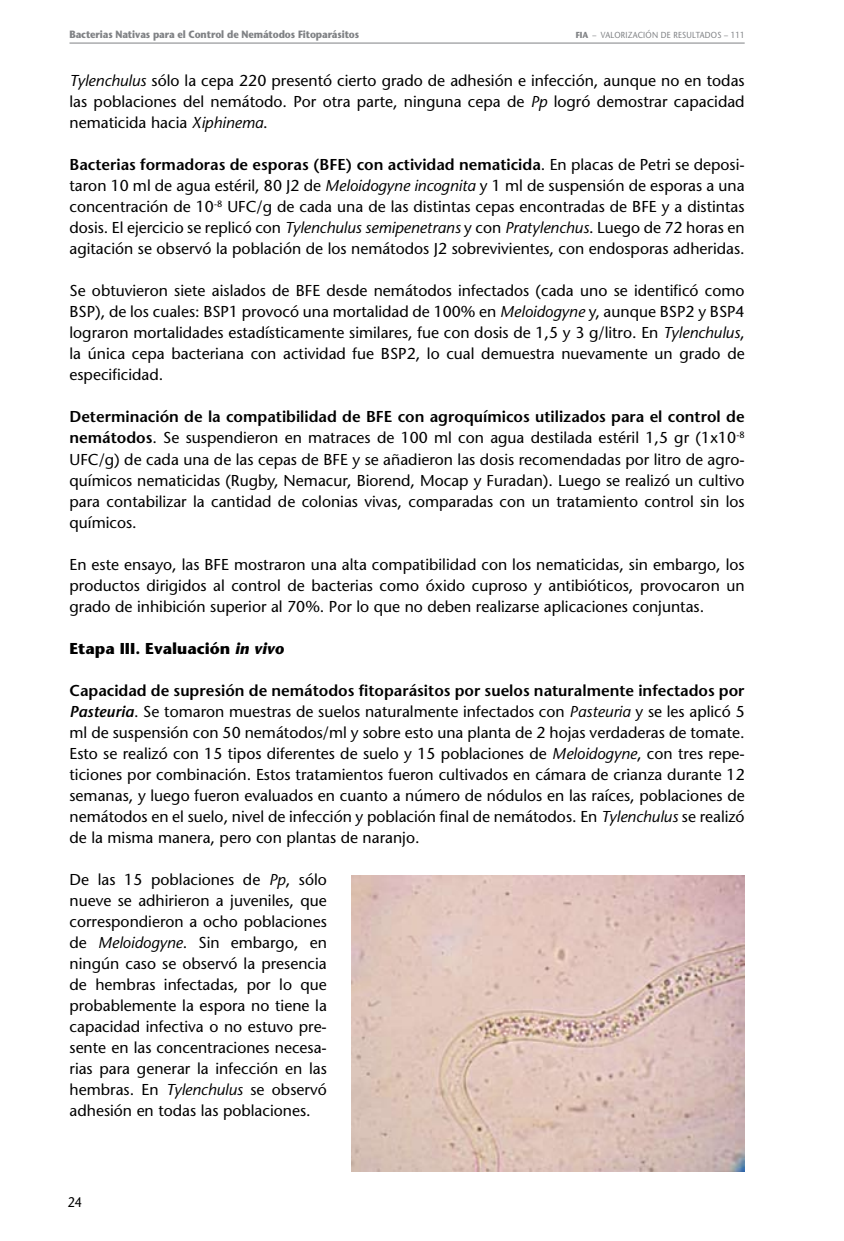
<style>
.page{position:relative;width:844px;height:1241px;background:#fff}
.page>*{position:absolute;margin:0;border:0;box-sizing:border-box;transform-origin:0 0}
.t1{font:15.75px/21px "Stone Sans";color:#000;text-align:justify}
.t2{font:700 15.75px "Stone Sans";color:#000}
.t3{font:14px "Stone Sans";color:#000;scale:.9 1}
.t4{font:700 10.5px "Stone Sans";letter-spacing:-.01em;color:#808285;scale:.9 1}
.t5{font:8.75px "Stone Sans";letter-spacing:.025em;color:#808285;scale:.9 1}
.s1{font-weight:700}
.s2{font-style:italic}
.s3{font-weight:600}
.s4{font-weight:600;font-style:italic}
</style>
<div class="page">
<hr style="left:69px;top:43px;width:675px;height:1px;background:#808285">
<img style="left:351px;top:875px;width:393px;height:296px">
<p class="t4" style="left:69px;top:28px;width:323px">Bacterias Nativas para el Control de Nemátodos Fitoparásitos</p>
<p class="t5" style="left:575px;top:29px;width:97px"><span class="s1">FIA</span> – Valori zaci ón de</p>
<p class="t5" style="left:673px;top:29px;width:81px">Resultados – 111</p>
<p class="t1" style="left:69px;top:70px;width:676px"><span class="s2">Tylenchulus</span> sólo la cepa 220 presentó cierto grado de adhesión e infección, aunque no en todas las poblaciones del nemátodo. Por otra parte, ninguna cepa de <span class="s2">Pp</span> logró demostrar capacidad nematicida hacia <span class="s2">Xiphinema</span>.</p>
<p class="t1" style="left:69px;top:154px;width:676px"><span class="s3">Bacterias formadoras de esporas (BFE) con actividad nematicida</span>. En placas de Petri se deposi&shy;taron 10 ml de agua estéril, 80 J2 de <span class="s2">Meloidogyne incognita</span> y 1 ml de suspensión de esporas a una concentración de 10<sup>-8</sup> UFC/g de cada una de las distintas cepas encontradas de BFE y a distintas dosis. El ejercicio se replicó con <span class="s2">Tylenchulus semipenetrans</span> y con <span class="s2">Pratylenchus</span>. Luego de 72 horas en agitación se observó la población de los nemátodos J2 sobrevivientes, con endosporas adheridas.</p>
<p class="t1" style="left:69px;top:280px;width:676px">Se obtuvieron siete aislados de BFE desde nemátodos infectados (cada uno se identificó como BSP), de los cuales: BSP1 provocó una mortalidad de 100% en <span class="s2">Meloidogyne</span> y, aunque BSP2 y BSP4 lograron mortalidades estadísticamente similares, fue con dosis de 1,5 y 3 g/litro. En <span class="s2">Tylenchulus</span>, la única cepa bacteriana con actividad fue BSP2, lo cual demuestra nuevamente un grado de especificidad.</p>
<p class="t1" style="left:69px;top:406px;width:676px"><span class="s3">Determinación de la compatibilidad de BFE con agroquímicos utilizados para el control de nemátodos</span>. Se suspendieron en matraces de 100 ml con agua destilada estéril 1,5 gr (1x10<sup>-8<br></sup>UFC/g) de cada una de las cepas de BFE y se añadieron las dosis recomendadas por litro de agro&shy;químicos nematicidas (Rugby, Nemacur, Biorend, Mocap y Furadan). Luego se realizó un cultivo para contabilizar la cantidad de colonias vivas, comparadas con un tratamiento control sin los químicos.</p>
<p class="t1" style="left:69px;top:553px;width:676px">En este ensayo, las BFE mostraron una alta compatibilidad con los nematicidas, sin embargo, los productos dirigidos al control de bacterias como óxido cuproso y antibióticos, provocaron un grado de inhibición superior al 70%. Por lo que no deben realizarse aplicaciones conjuntas.</p>
<p class="t2" style="left:69px;top:638px;width:216px">Etapa III. Evaluación <span class="s2">in vivo</span></p>
<p class="t1" style="left:69px;top:679px;width:676px"><span class="s3">Capacidad de supresión de nemátodos fitoparásitos por suelos naturalmente infectados por </span><span class="s4">Pasteuria</span>. Se tomaron muestras de suelos naturalmente infectados con <span class="s2">Pasteuria</span> y se les aplicó 5 ml de suspensión con 50 nemátodos/ml y sobre esto una planta de 2 hojas verdaderas de tomate.<br>Esto se realizó con 15 tipos diferentes de suelo y 15 poblaciones de <span class="s2">Meloidogyne</span>, con tres repe&shy;ticiones por combinación. Estos tratamientos fueron cultivados en cámara de crianza durante 12 semanas, y luego fueron evaluados en cuanto a número de nódulos en las raíces, poblaciones de nemátodos en el suelo, nivel de infección y población final de nemátodos. En <span class="s2">Tylenchulus</span> se realizó de la misma manera, pero con plantas de naranjo.</p>
<p class="t1" style="left:69px;top:868px;width:259px">De las 15 poblaciones de <span class="s2">Pp</span>, sólo nueve se adhirieron a juveniles, que correspondieron a ocho poblaciones de <span class="s2">Meloidogyne</span>. Sin embargo, en ningún caso se observó la presencia de hembras infectadas, por lo que probablemente la espora no tiene la capacidad infectiva o no estuvo pre&shy;sente en las concentraciones necesa&shy;rias para generar la infección en las hembras. En <span class="s2">Tylenchulus</span> se observó adhesión en todas las poblaciones.</p>
<p class="t3" style="left:68px;top:1193px;width:17px">24</p>
</div>
